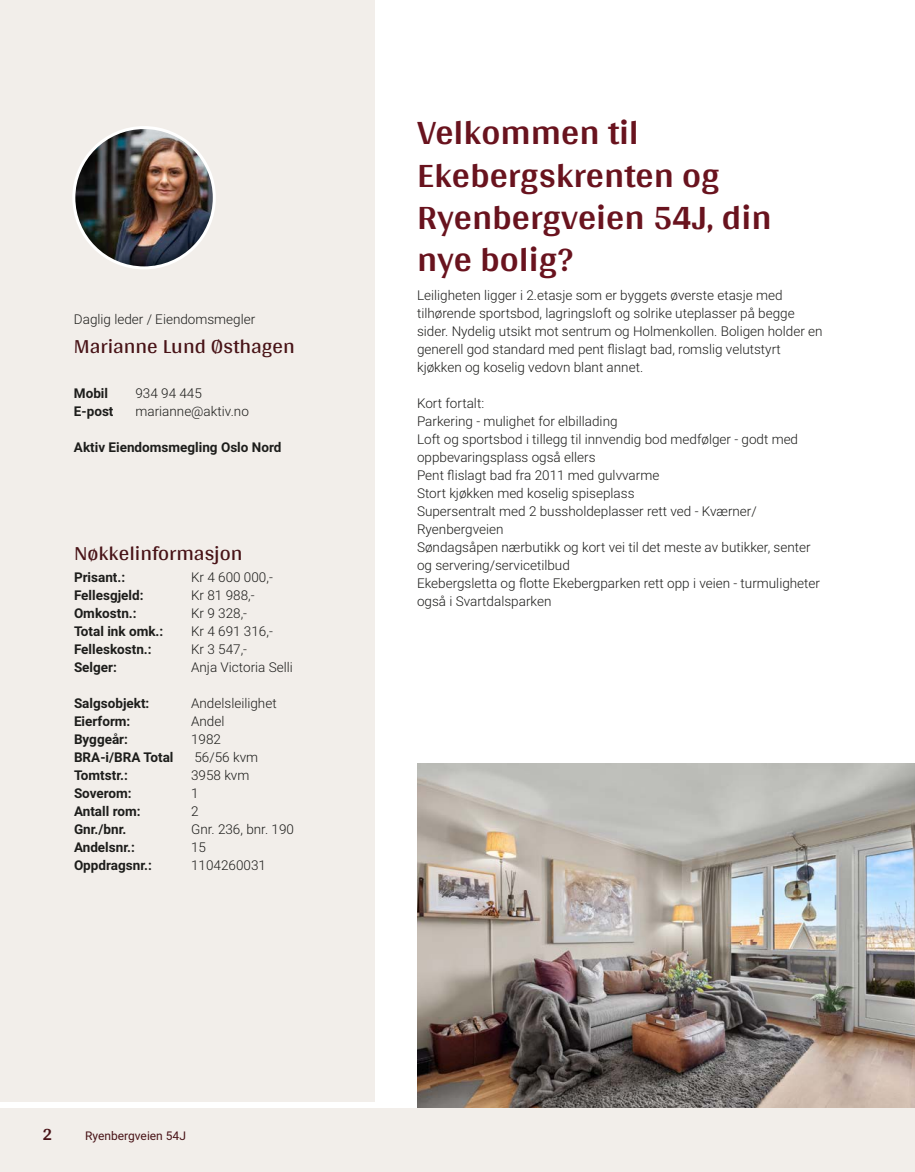
<style>
.page{position:relative;width:915px;height:1172px;background:#fff}
.page>*{position:absolute;margin:0;border:0;box-sizing:border-box;transform-origin:0 0}
.t1{font:700 36px/42px "Arya";color:#69131e}
.t2{font:21px "Arya";color:#481317}
.t3{font:700 18px "Arya";color:#481317}
.t4{font:300 13.5px/18px "Roboto Vitec";color:#1d1d1b}
.t5{font:700 13.5px "Roboto Vitec";color:#1d1d1b}
.t6{font:12px "Roboto Vitec";color:#481317}
</style>
<div class="page">
<div style="left:0;top:1108px;width:914px;height:64px;background:#f2eeea"></div>
<div style="left:0;top:0;width:374px;height:1101px;background:#f2eeea"></div>
<img style="left:74px;top:128px;width:140px;height:140px;border-radius:70px">
<div style="left:72px;top:126px;width:144px;height:143px;border:3px solid #fff;border-radius:50%"></div>
<img style="left:417px;top:764px;width:497px;height:344px">
<p class="t4" style="left:74px;top:309px;width:183px">Daglig leder / Eiendomsmegler</p>
<h2 class="t2" style="left:74px;top:333px;width:222px">Marianne Lund Østhagen</h2>
<p class="t5" style="left:74px;top:384px;width:36px">Mobil</p>
<p class="t4" style="left:135px;top:384px;width:68px">934 94 445</p>
<p class="t5" style="left:74px;top:402px;width:41px">E‑post</p>
<p class="t4" style="left:135px;top:402px;width:115px">marianne@aktiv.no</p>
<p class="t5" style="left:74px;top:438px;width:209px">Aktiv Eiendomsmegling Oslo Nord</p>
<h2 class="t2" style="left:74px;top:541px;width:170px">Nøkkelinformasjon</h2>
<p class="t5" style="left:74px;top:568px;width:53px">Prisant.:</p>
<p class="t4" style="left:191px;top:568px;width:83px">Kr 4 600 000,‑</p>
<p class="t5" style="left:74px;top:586px;width:71px">Fellesgjeld:</p>
<p class="t4" style="left:191px;top:586px;width:65px">Kr 81 988,‑</p>
<p class="t5" style="left:74px;top:604px;width:64px">Omkostn.:</p>
<p class="t4" style="left:191px;top:604px;width:57px">Kr 9 328,‑</p>
<p class="t5" style="left:74px;top:622px;width:91px">Total ink omk.:</p>
<p class="t4" style="left:191px;top:622px;width:83px">Kr 4 691 316,‑</p>
<p class="t5" style="left:74px;top:640px;width:79px">Felleskostn.:</p>
<p class="t4" style="left:191px;top:640px;width:57px">Kr 3 547,‑</p>
<p class="t5" style="left:74px;top:658px;width:44px">Selger:</p>
<p class="t4" style="left:191px;top:658px;width:103px">Anja Victoria Selli</p>
<p class="t5" style="left:74px;top:694px;width:77px">Salgsobjekt:</p>
<p class="t4" style="left:191px;top:694px;width:87px">Andelsleilighet</p>
<p class="t5" style="left:74px;top:712px;width:58px">Eierform:</p>
<p class="t4" style="left:191px;top:712px;width:35px">Andel</p>
<p class="t5" style="left:74px;top:730px;width:55px">Byggeår:</p>
<p class="t4" style="left:191px;top:730px;width:31px">1982</p>
<p class="t5" style="left:74px;top:748px;width:101px">BRA‑i/ BRA Total</p>
<p class="t4" style="left:194px;top:748px;width:65px">56/ 56 kvm</p>
<p class="t5" style="left:74px;top:766px;width:55px">Tomtstr.:</p>
<p class="t4" style="left:191px;top:766px;width:60px">3958 kvm</p>
<p class="t5" style="left:74px;top:784px;width:59px">Soverom:</p>
<p class="t4" style="left:191px;top:784px;width:9px">1</p>
<p class="t5" style="left:74px;top:802px;width:68px">Antall rom:</p>
<p class="t4" style="left:191px;top:802px;width:9px">2</p>
<p class="t5" style="left:74px;top:820px;width:54px">Gnr./ bnr.</p>
<p class="t4" style="left:191px;top:820px;width:104px">Gnr. 236, bnr. 190</p>
<p class="t5" style="left:74px;top:838px;width:62px">Andelsnr.:</p>
<p class="t4" style="left:191px;top:838px;width:16px">15</p>
<p class="t5" style="left:74px;top:856px;width:79px">Oppdragsnr.:</p>
<p class="t4" style="left:191px;top:856px;width:76px">1104260031</p>
<h3 class="t3" style="left:43px;top:1123px;width:11px">2</h3>
<p class="t6" style="left:85px;top:1127px;width:102px">Ryenbergveien 54J</p>
<h1 class="t1" style="left:417px;top:111px;width:356px">Velkommen til<br>Ekebergskrenten og<br>Ryenbergveien 54J, din nye bolig?</h1>
<p class="t4" style="left:417px;top:286px;width:407px">Leiligheten ligger i 2.etasje som er byggets øverste etasje med tilhørende sportsbod, lagringsloft og solrike uteplasser på begge sider. Nydelig utsikt mot sentrum og Holmenkollen. Boligen holder en generell god standard med pent flislagt bad, romslig velutstyrt kjøkken og koselig vedovn blant annet.</p>
<p class="t4" style="left:417px;top:394px;width:404px">Kort fortalt:<br>Parkering ‑ mulighet for elbillading<br>Loft og sportsbod i tillegg til innvendig bod medfølger ‑ godt med oppbevaringsplass også ellers<br>Pent flislagt bad fra 2011 med gulvvarme<br>Stort kjøkken med koselig spiseplass<br>Supersentralt med 2 bussholdeplasser rett ved ‑ Kværner/ Ryenbergveien<br>Søndagsåpen nærbutikk og kort vei til det meste av butikker, senter og servering/ servicetilbud<br>Ekebergsletta og flotte Ekebergparken rett opp i veien ‑ turmuligheter også i Svartdalsparken</p>
</div>
